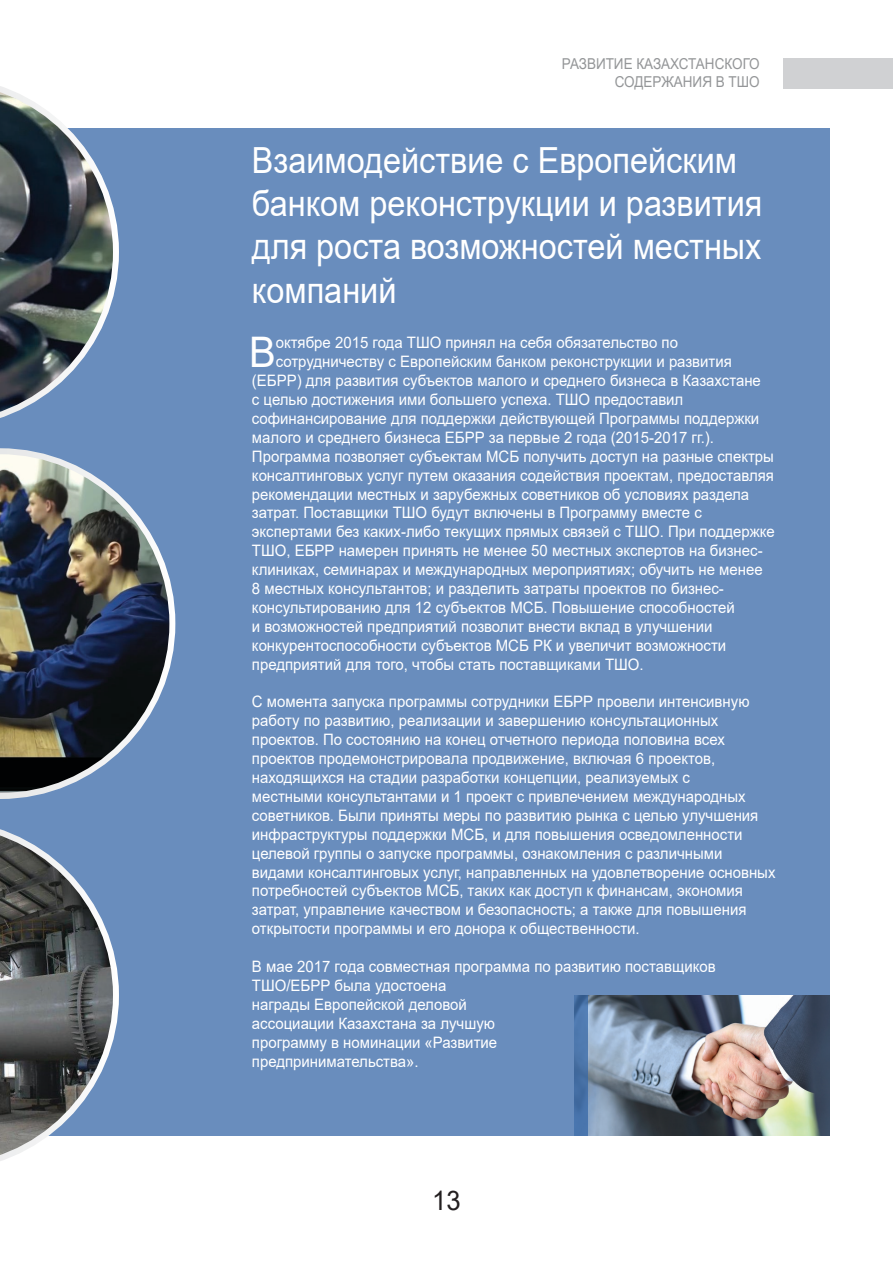
<style>
.page{position:relative;width:893px;height:1263px;background:#fff}
.page>*{position:absolute;margin:0;border:0;box-sizing:border-box;transform-origin:0 0}
.t1{font:42.15px "Arial";color:#fff;scale:.95 1}
.t2{font:36px/43.2px "Arial";color:#fff;scale:.9 1}
.t3{font:27px "Arial";color:#231f20;scale:.95 1}
.t4{font:15.75px/18.9px "Arial";color:#fff;scale:.95 1}
.t5{font:15px/18px "Arial";color:#949698;text-align:right;scale:.9 1}
</style>
<div class="page">
<div style="left:784px;top:59px;width:109px;height:30px;background:#d0d1d3"></div>
<div style="left:0;top:128px;width:829px;height:1007px;background:#698dbd"></div>
<hr style="left:0;top:128px;width:1px;height:1007px;background:#d0d1d3">
<img style="left:0;top:448px;width:175px;height:351px">
<svg style="left:0;top:820px;width:119px;height:341px"></svg>
<svg style="left:0;top:86px;width:119px;height:341px"></svg>
<img style="left:587px;top:995px;width:242px;height:140px">
<svg style="left:574px;top:995px;width:13px;height:140px;background:#4872a8"></svg>
<p class="t5" style="left:562px;top:55px;width:221px">РАЗВИТИЕ КАЗАХСТАНСКОГО<br>СОДЕРЖАНИЯ В ТШО</p>
<h2 class="t2" style="left:252px;top:139px;width:569px">Взаимодействие с Европейским банком реконструкции и развития для роста возможностей местных компаний</h2>
<h1 class="t1" style="left:249px;top:323px;width:24px">В</h1>
<p class="t4" style="left:276px;top:333px;width:482px">октябре 2015 года ТШ О принял на себя обязательство по сотрудничеству с Европейским банком реконструкции и развития</p>
<p class="t4" style="left:252px;top:371px;width:17px">(ЕБРР</p>
<p class="t4" style="left:252px;top:371px;width:537px;text-indent:45px">) для развития субъектов малого и среднего бизнеса в Казахстане с целью достижения ими большего успеха. ТШ О предоставил софинансирование для поддержки действующей П рограммы поддержки малого и среднего бизнеса ЕБРР</p>
<p class="t4" style="left:252px;top:428px;width:552px;text-indent:237px">за первые 2 года (2015-2017 гг.).<br>П рограмма позволяет субъектам МСБ получить доступ на разные спектры консалтинговых услуг путем оказания содействия проектам, предоставляя рекомендации местных и зарубежных советников об условиях раздела затрат. П оставщики ТШ О будут включены в П рограмму вместе с экспертами без каких-либо текущих прямых связей с ТШ О. П ри поддержке ТШО, ЕБРР</p>
<p class="t4" style="left:252px;top:541px;width:539px;text-indent:87px">намерен принять не менее 50 местных экспертов на бизнес&shy;клиниках, семинарах и международных мероприятиях; обучить не менее 8 местных консультантов; и разделить затраты проектов по бизнес&shy;консультированию для 12 субъектов МСБ. Повышение способностей<br>и возможностей предприятий позволит внести вклад в улучшении конкурентоспособности субъектов МСБ РК и увеличит возможности предприятий для того, чтобы стать поставщиками ТШ О.</p>
<p class="t4" style="left:252px;top:692px;width:329px">С момента запуска программы сотрудники ЕБРР</p>
<p class="t4" style="left:252px;top:692px;width:553px;text-indent:345px">провели интенсивную работу по развитию, реализации и завершению консультационных проектов. По состоянию на конец отчетного периода половина всех проектов продемонстрировала продвижение, включая 6 проектов, находящихся на стадии разработки концепции, реализуемых с<br>местными консультантами и 1 проект с привлечением международных советников. Были приняты меры по развитию рынка с целью улучшения инфраструктуры поддержки МСБ, и для повышения осведомленности целевой группы о запуске программы, ознакомления с различными видами консалтинговых услуг, направленных на удовлетворение основных потребностей субъектов МСБ, таких как доступ к финансам, экономия затрат, управление качеством и безопасность; а также для повышения открытости программы и его донора к общественности.</p>
<p class="t4" style="left:252px;top:957px;width:490px">В мае 2017 года совместная программа по развитию поставщиков<br>ТШ О/ЕБРР</p>
<p class="t4" style="left:252px;top:976px;width:260px;text-indent:83px">была удостоена награды Европейской деловой ассоциации Казахстана за лучшую программу в номинации «Развитие предпринимательства».</p>
<h3 class="t3" style="left:432px;top:1182px;width:32px">13</h3>
</div>
